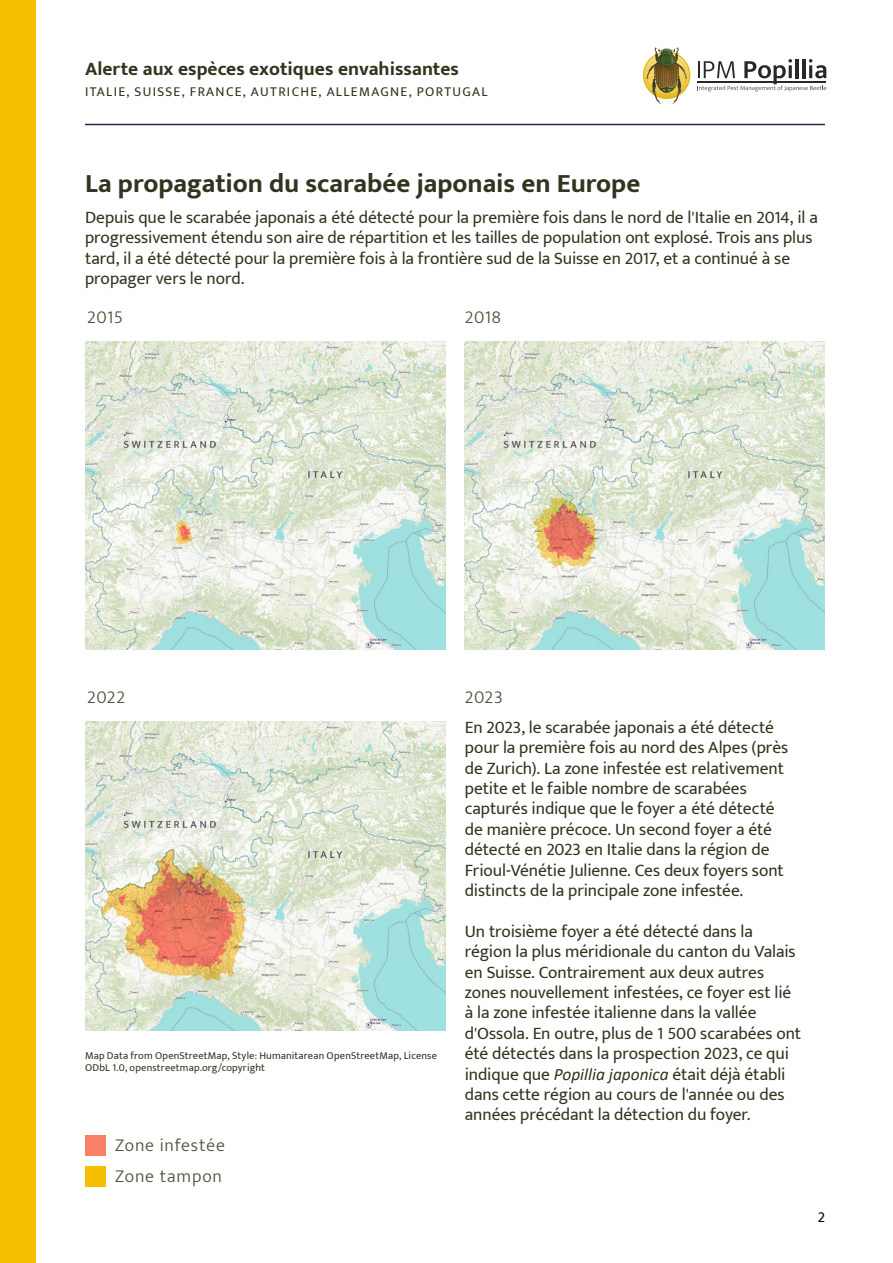
<style>
.page{position:relative;width:893px;height:1263px;background:#fff}
.page>*{position:absolute;margin:0;border:0;box-sizing:border-box;transform-origin:0 0}
.t1{font:700 27px "Mukta";letter-spacing:-.005em;color:#343320}
.t2{font:700 19.5px "Mukta";color:#343320}
.t3{font:300 18px "Mukta";letter-spacing:.04em;color:#54503d}
.t4{font:17.4px/20.4px "Mukta";letter-spacing:-.005em;color:#343320}
.t5{font:15px "Mukta";color:#000}
.t6{font:13.5px "Mukta";letter-spacing:.1em;color:#343320}
.t7{font:10.5px/12px "Mukta";letter-spacing:.015em;color:#343320}
.s1{font-family:"Calibri";font-style:italic}
</style>
<div class="page">
<div style="left:0;top:0;width:36px;height:1263px;background:#f4c000"></div>
<svg style="left:698px;top:59px;width:128px;height:32px"></svg>
<hr style="left:698px;top:81px;width:128px;height:1px;background:#2a2727">
<svg style="left:643px;top:47px;width:47px;height:57px"></svg>
<hr style="left:85px;top:124px;width:740px;height:1px;background:#2c204d">
<div style="left:85px;top:1166px;width:20px;height:20px;background:#f4c000"></div>
<div style="left:85px;top:1136px;width:20px;height:20px;background:#f88067"></div>
<img style="left:85px;top:342px;width:360px;height:308px">
<img style="left:85px;top:722px;width:360px;height:308px">
<img style="left:465px;top:342px;width:360px;height:308px">
<p class="t2" style="left:85px;top:57px;width:375px">Alerte aux espèces exotiques envahissantes</p>
<p class="t6" style="left:85px;top:83px;width:404px">ITALIE, SUISSE, FRANCE, AUTRICHE, ALLEMAGNE, PORTUGAL</p>
<h1 class="t1" style="left:85px;top:167px;width:557px">La propagation du scarabée japonais en Europe</h1>
<p class="t4" style="left:85px;top:207px;width:734px">Depuis que le scarabée japonais a été détecté pour la première fois dans le nord de l'Italie en 2014, il a progressivement étendu son aire de répartition et les tailles de population ont explosé. Trois ans plus tard, il a été détecté pour la première fois à la frontière sud de la Suisse en 2017, et a continué à se propager vers le nord.</p>
<p class="t3" style="left:87px;top:306px;width:37px">2015</p>
<p class="t3" style="left:465px;top:306px;width:38px">2018</p>
<p class="t3" style="left:87px;top:686px;width:40px">2022</p>
<p class="t7" style="left:85px;top:1050px;width:353px">Map Data from OpenStreetMap, Style: Humanitarean OpenStreetMap, License<br>ODbL 1.0, openstreetmap.org/copyright</p>
<p class="t3" style="left:115px;top:1135px;width:111px">Zone infestée</p>
<p class="t3" style="left:115px;top:1165px;width:108px">Zone tampon</p>
<p class="t3" style="left:465px;top:686px;width:40px">2023</p>
<p class="t4" style="left:465px;top:717px;width:325px">En 2023, le scarabée japonais a été détecté pour la première fois au nord des Alpes (près de Zurich). La zone infestée est relativement petite et le faible nombre de scarabées capturés indique que le foyer a été détecté de manière précoce. Un second foyer a été détecté en 2023 en Italie dans la région de Frioul-Vénétie Julienne. Ces deux foyers sont distincts de la principale zone infestée.</p>
<p class="t4" style="left:465px;top:920px;width:338px">Un troisième foyer a été détecté dans la région la plus méridionale du canton du Valais en Suisse. Contrairement aux deux autres zones nouvellement infestées, ce foyer est lié à la zone infestée italienne dans la vallée d'Ossola. En outre, plus de 1 500 scarabées ont été détectés dans la prospection 2023, ce qui indique que <span class="s1">Popillia japonica</span> était déjà établi dans cette région au cours de l'année ou des années précédant la détection du foyer.</p>
<p class="t5" style="left:818px;top:1208px;width:9px">2</p>
</div>
